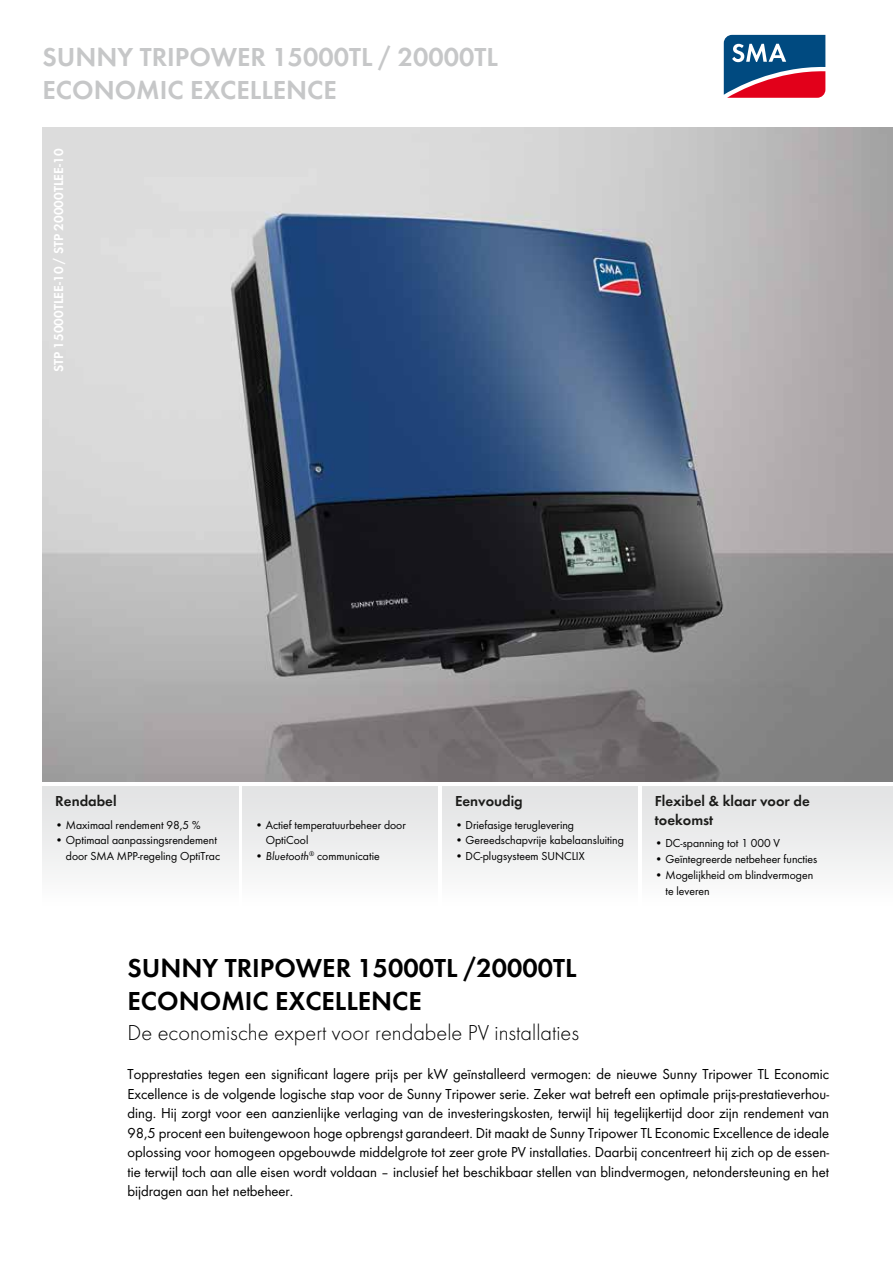
<style>
.page{position:relative;width:893px;height:1263px;background:#fff}
.page>*{position:absolute;margin:0;border:0;box-sizing:border-box;transform-origin:0 0}
.t1{font:600 27px/33px "SMA Futura Global";color:#c6c7c8}
.t2{font:600 27px/33px "SMA Futura Global";color:#000}
.t3{font:22.5px "SMA Futura Global Light";color:#000}
.t4{font:15px/19.5px "SMA Futura Global";color:#000;text-align:justify}
.t5{font:600 15px/18.8px "SMA Futura Global";color:#1c1c1a}
.t6{font:600 13.5px "SMA Futura Global";color:#fff}
.t7{font:12px/15.8px "SMA Futura Global";color:#000}
.s1{font-style:italic}
</style>
<div class="page">
<svg style="left:723px;top:34px;width:103px;height:64px;background:#67557a"></svg>
<img style="left:43px;top:128px;width:850px;height:654px">
<div style="left:43px;top:787px;width:195px;height:119px;background:linear-gradient(to bottom,#e0e1e2,#fdfdfd)"></div>
<div style="left:242px;top:787px;width:196px;height:119px;background:linear-gradient(to bottom,#e0e1e2,#fdfdfd)"></div>
<div style="left:442px;top:787px;width:196px;height:119px;background:linear-gradient(to bottom,#e0e1e2,#fdfdfd)"></div>
<div style="left:642px;top:787px;width:251px;height:119px;background:linear-gradient(to bottom,#e0e1e2,#fdfdfd)"></div>
<h1 class="t1" style="left:43px;top:40px;width:457px">SUNNY TRIPOWER 15000TL / 20000TL<br>ECONOMIC EXCELLENCE</h1>
<p class="t6" style="left:51px;top:372px;width:225px;rotate:-90deg">STP 15000TLEE-10 / STP 20000TLEE-10</p>
<p class="t5" style="left:55px;top:792px;width:63px">Rendabel</p>
<p class="t7" style="left:55px;top:816px;width:147px">• Maximaal rendement 98,5 %</p>
<p class="t7" style="left:55px;top:832px;width:166px;text-align:right">• Optimaal aanpassingsrendement door SMA MPP-regeling OptiTrac</p>
<p class="t7" style="left:266px;top:816px;width:142px;text-indent:-11px">• Actief temperatuurbeheer door<br>OptiCool</p>
<p class="t7" style="left:255px;top:848px;width:126px">• <span class="s1">Bluetooth</span><sup>®</sup> communicatie</p>
<p class="t5" style="left:455px;top:792px;width:69px">Eenvoudig</p>
<p class="t7" style="left:455px;top:816px;width:121px">• Driefasige teruglevering</p>
<p class="t7" style="left:455px;top:832px;width:170px">• Gereedschapvrije kabelaansluiting</p>
<p class="t7" style="left:455px;top:848px;width:131px">• DC-plugsysteem SUNCLIX</p>
<p class="t5" style="left:655px;top:792px;width:156px">Flexibel &amp; klaar voor de toekomst</p>
<p class="t7" style="left:655px;top:835px;width:127px">• DC-spanning tot 1 000 V</p>
<p class="t7" style="left:655px;top:851px;width:164px">• Geïntegreerde netbeheer functies</p>
<p class="t7" style="left:665px;top:867px;width:149px;text-indent:-11px">• Mogelijkheid om blindvermogen te leveren</p>
<h1 class="t2" style="left:128px;top:951px;width:450px">SUNNY TRIPOWER 15000TL /20000TL<br>ECONOMIC EXCELLENCE</h1>
<h2 class="t3" style="left:128px;top:1019px;width:453px">De economische expert voor rendabele PV installaties</h2>
<p class="t4" style="left:128px;top:1064px;width:703px">Topprestaties tegen een significant lagere prijs per kW geïnstalleerd vermogen: de nieuwe Sunny Tripower TL Economic Excellence is de volgende logische stap voor de Sunny Tripower serie. Zeker wat betreft een optimale prijs-prestatieverhou&shy;ding. Hij zorgt voor een aanzienlijke verlaging van de investeringskosten, terwijl hij tegelijkertijd door zijn rendement van 98,5 procent een buitengewoon hoge opbrengst garandeert. Dit maakt de Sunny Tripower TL Economic Excellence de ideale oplossing voor homogeen opgebouwde middelgrote tot zeer grote PV installaties. Daarbij concentreert hij zich op de essen&shy;tie terwijl toch aan alle eisen wordt voldaan – inclusief het beschikbaar stellen van blindvermogen, netondersteuning en het bijdragen aan het netbeheer.</p>
</div>
